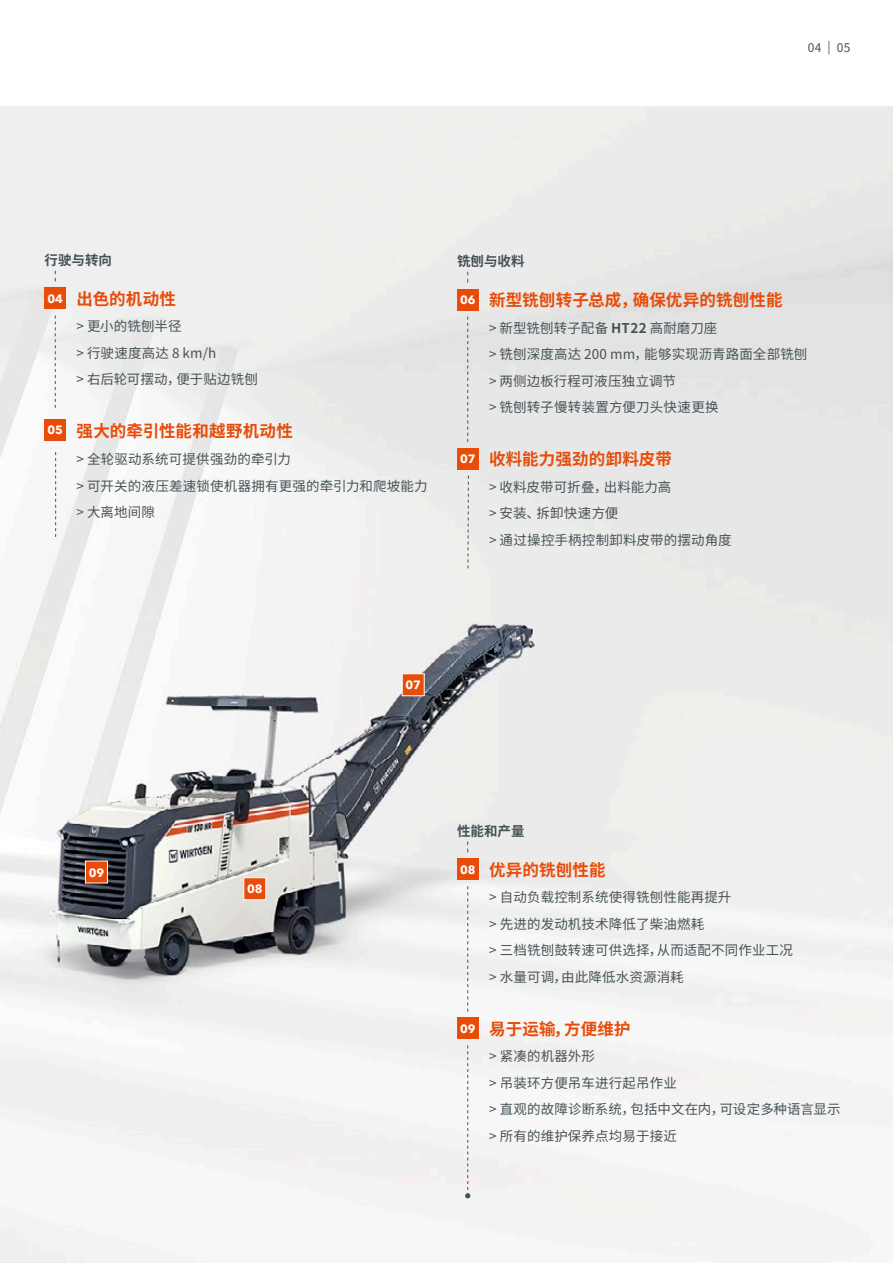
<style>
.page{position:relative;width:893px;height:1263px;background:#fff}
.page>*{position:absolute;margin:0;border:0;box-sizing:border-box;transform-origin:0 0}
.t1{font:700 16.5px "Source Han Sans CN";letter-spacing:.01em;color:#e84c08}
.t2{font:13.5px/26.5px "Source Han Sans CN";letter-spacing:.01em;color:#465256}
.t3{font:700 13.5px "Source Han Sans CN";color:#465256}
.t4{font:700 12px "Avenir Next LT Pro";color:#fff}
.t5{font:12px "Source Han Sans CN";color:#465256}
.s1{font-weight:700}
</style>
<div class="page">
<img style="left:0;top:106px;width:893px;height:1157px">
<svg style="left:85px;top:860px;width:23px;height:24px"></svg>
<svg style="left:243px;top:877px;width:24px;height:23px"></svg>
<svg style="left:401px;top:673px;width:24px;height:23px"></svg>
<div style="left:45px;top:288px;width:21px;height:21px;background:#e84c08"></div>
<svg style="left:55px;top:315px;width:1px;height:93px"></svg>
<div style="left:45px;top:419px;width:21px;height:21px;background:#e84c08"></div>
<svg style="left:55px;top:452px;width:1px;height:85px"></svg>
<div style="left:457px;top:448px;width:21px;height:21px;background:#e84c08"></div>
<svg style="left:468px;top:476px;width:1px;height:92px"></svg>
<div style="left:457px;top:289px;width:21px;height:21px;background:#e84c08"></div>
<svg style="left:467px;top:316px;width:1px;height:126px"></svg>
<div style="left:457px;top:859px;width:21px;height:21px;background:#e84c08"></div>
<svg style="left:467px;top:886px;width:1px;height:126px"></svg>
<div style="left:457px;top:1018px;width:21px;height:21px;background:#e84c08"></div>
<svg style="left:465px;top:1045px;width:5px;height:153px"></svg>
<p class="t5" style="left:808px;top:41px;width:44px">04 | 05</p>
<p class="t3" style="left:45px;top:252px;width:69px">行驶与转向</p>
<p class="t1" style="left:77px;top:290px;width:101px">出色的机动性</p>
<p class="t2" style="left:77px;top:313px;width:183px">&gt; 更小的铣刨半径<br>&gt; 行驶速度高达 8 km/h<br>&gt; 右后轮可摆动，便于贴边铣刨</p>
<p class="t1" style="left:77px;top:422px;width:218px">强大的牵引性能和越野机动性</p>
<p class="t2" style="left:77px;top:446px;width:353px">&gt; 全轮驱动系统可提供强劲的牵引力<br>&gt; 可开关的液压差速锁使机器拥有更强的牵引力和爬坡能力&gt; 大离地间隙</p>
<p class="t4" style="left:48px;top:291px;width:17px">04</p>
<p class="t4" style="left:48px;top:423px;width:17px">05</p>
<p class="t3" style="left:457px;top:253px;width:69px">铣刨与收料</p>
<p class="t1" style="left:489px;top:291px;width:295px">新型铣刨转子总成，确保优异的铣刨性能</p>
<p class="t2" style="left:489px;top:315px;width:320px">&gt; 新型铣刨转子配备 <span class="s1">HT22</span> 高耐磨刀座<br>&gt; 铣刨深度高达 200 mm，能够实现沥青路面全部铣刨&gt; 两侧边板行程可液压独立调节<br>&gt; 铣刨转子慢转装置方便刀头快速更换</p>
<p class="t1" style="left:489px;top:450px;width:184px">收料能力强劲的卸料皮带</p>
<p class="t2" style="left:489px;top:474px;width:244px">&gt; 收料皮带可折叠，出料能力高<br>&gt; 安装、拆卸快速方便<br>&gt; 通过操控手柄控制卸料皮带的摆动角度</p>
<p class="t4" style="left:460px;top:292px;width:17px">06</p>
<p class="t4" style="left:460px;top:452px;width:17px">07</p>
<p class="t4" style="left:89px;top:865px;width:17px">09</p>
<p class="t4" style="left:247px;top:882px;width:17px">08</p>
<p class="t4" style="left:405px;top:678px;width:17px">07</p>
<p class="t3" style="left:457px;top:823px;width:69px">性能和产量</p>
<p class="t1" style="left:489px;top:860px;width:118px">优异的铣刨性能</p>
<p class="t2" style="left:489px;top:884px;width:305px">&gt; 自动负载控制系统使得铣刨性能再提升<br>&gt; 先进的发动机技术降低了柴油燃耗<br>&gt; 三档铣刨鼓转速可供选择，从而适配不同作业工况&gt; 水量可调，由此降低水资源消耗</p>
<p class="t1" style="left:489px;top:1019px;width:143px">易于运输，方便维护</p>
<p class="t2" style="left:489px;top:1043px;width:353px">&gt; 紧凑的机器外形<br>&gt; 吊装环方便吊车进行起吊作业<br>&gt; 直观的故障诊断系统，包括中文在内，可设定多种语言显示&gt; 所有的维护保养点均易于接近</p>
<p class="t4" style="left:460px;top:862px;width:17px">08</p>
<p class="t4" style="left:460px;top:1021px;width:17px">09</p>
</div>
